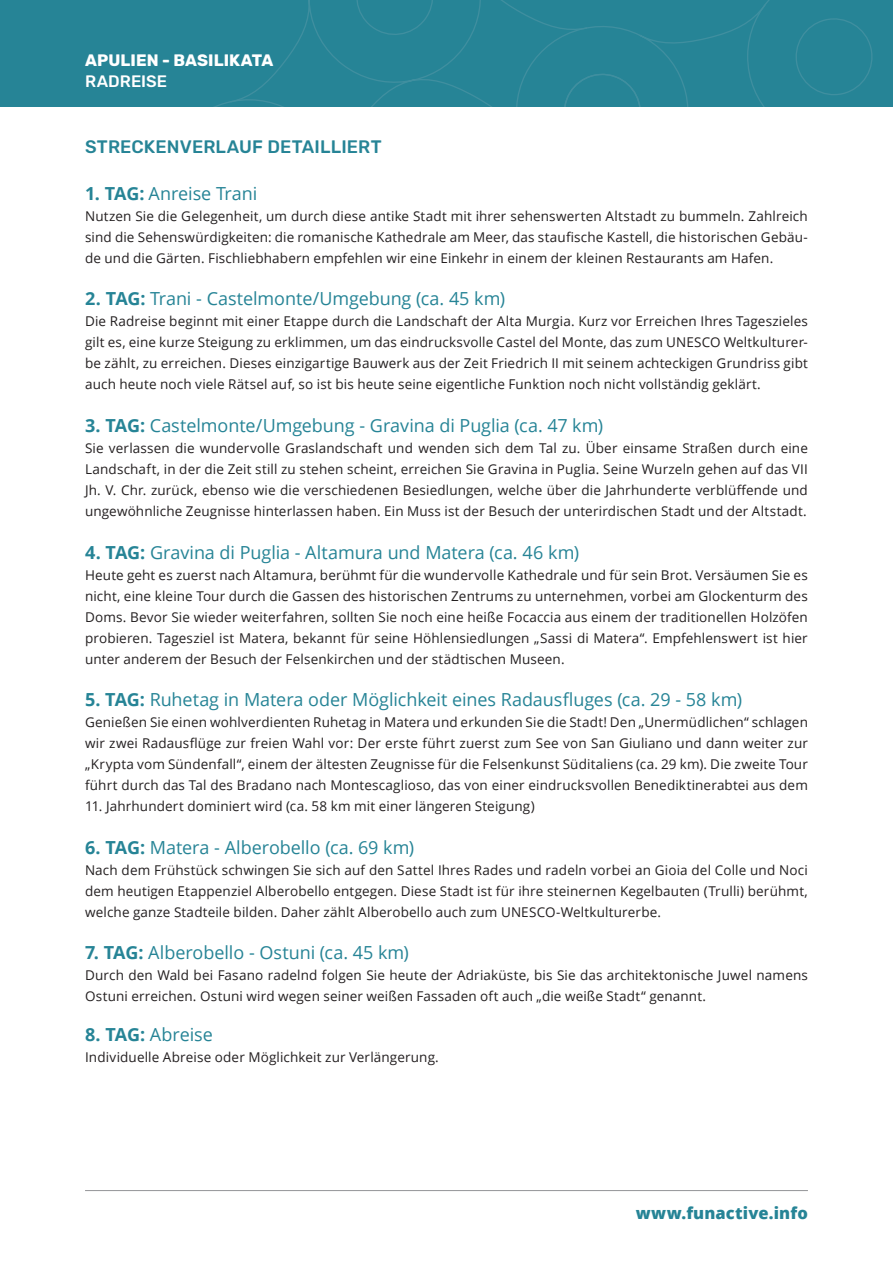
<style>
.page{position:relative;width:893px;height:1263px;background:#fff}
.page>*{position:absolute;margin:0;border:0;box-sizing:border-box;transform-origin:0 0}
.t1{font:18px "Open Sans";letter-spacing:-.005em;color:#268496}
.Teaser_Rubik_medium{font:500 18px "Rubik";letter-spacing:.005em;color:#268496}
.t2{font:700 16.5px "Rubik";letter-spacing:.005em;color:#fff}
.t3{font:800 16.5px "Open Sans";letter-spacing:.01em;color:#268496}
.t4{font:500 16.5px "Rubik";color:#fff}
.T_Open_Sans_9_14{font:13.5px/21px "Open Sans";letter-spacing:.01em;color:#231f20;text-align:justify}
.s1{font-weight:700}
</style>
<div class="page">
<div style="left:0;top:0;width:893px;height:106px;background:#268496"></div>
<svg style="left:216px;top:0;width:657px;height:106px"></svg>
<hr style="left:85px;top:1190px;width:723px;height:1px;background:#939598">
<p class="t2" style="left:85px;top:51px;width:190px">APULIEN - BASILIKATA</p>
<p class="t4" style="left:85px;top:72px;width:84px">RADREISE</p>
<p class="Teaser_Rubik_medium" style="left:85px;top:136px;width:298px">STRECKENVERLAUF DETAILLIERT</p>
<p class="t1" style="left:85px;top:181px;width:174px"><span class="s1">1. TAG:</span> Anreise Trani</p>
<p class="T_Open_Sans_9_14" style="left:85px;top:205px;width:724px">Nutzen Sie die Gelegenheit, um durch diese antike Stadt mit ihrer sehenswerten Altstadt zu bummeln. Zahlreich sind die Sehenswürdigkeiten: die romanische Kathedrale am Meer, das staufische Kastell, die historischen Gebäu&shy;de und die Gärten. Fischliebhabern empfehlen wir eine Einkehr in einem der kleinen Restaurants am Hafen.</p>
<p class="t1" style="left:85px;top:286px;width:422px"><span class="s1">2. TAG:</span> Trani - Castelmonte/Umgebung (ca. 45 km)</p>
<p class="T_Open_Sans_9_14" style="left:85px;top:311px;width:724px">Die Radreise beginnt mit einer Etappe durch die Landschaft der Alta Murgia. Kurz vor Erreichen Ihres Tageszieles gilt es, eine kurze Steigung zu erklimmen, um das eindrucksvolle Castel del Monte, das zum UNESCO Weltkulturer&shy;be zählt, zu erreichen. Dieses einzigartige Bauwerk aus der Zeit Friedrich II mit seinem achteckigen Grundriss gibt auch heute noch viele Rätsel auf, so ist bis heute seine eigentliche Funktion noch nicht vollständig geklärt.</p>
<p class="t1" style="left:85px;top:413px;width:520px"><span class="s1">3. TAG:</span> Castelmonte/Umgebung - Gravina di Puglia (ca. 47 km)</p>
<p class="T_Open_Sans_9_14" style="left:85px;top:437px;width:724px">Sie verlassen die wundervolle Graslandschaft und wenden sich dem Tal zu. Über einsame Straßen durch eine Landschaft, in der die Zeit still zu stehen scheint, erreichen Sie Gravina in Puglia. Seine Wurzeln gehen auf das VII Jh. V. Chr. zurück, ebenso wie die verschiedenen Besiedlungen, welche über die Jahrhunderte verblüffende und ungewöhnliche Zeugnisse hinterlassen haben. Ein Muss ist der Besuch der unterirdischen Stadt und der Altstadt.</p>
<p class="t1" style="left:85px;top:540px;width:495px"><span class="s1">4. TAG:</span> Gravina di Puglia - Altamura und Matera (ca. 46 km)</p>
<p class="T_Open_Sans_9_14" style="left:85px;top:564px;width:724px">Heute geht es zuerst nach Altamura, berühmt für die wundervolle Kathedrale und für sein Brot. Versäumen Sie es nicht, eine kleine Tour durch die Gassen des historischen Zentrums zu unternehmen, vorbei am Glockenturm des Doms. Bevor Sie wieder weiterfahren, sollten Sie noch eine heiße Focaccia aus einem der traditionellen Holzöfen probieren. Tagesziel ist Matera, bekannt für seine Höhlensiedlungen „Sassi di Matera“. Empfehlenswert ist hier unter anderem der Besuch der Felsenkirchen und der städtischen Museen.</p>
<p class="t1" style="left:85px;top:687px;width:659px"><span class="s1">5. TAG:</span> Ruhetag in Matera oder Möglichkeit eines Radausfluges (ca. 29 - 58 km)</p>
<p class="T_Open_Sans_9_14" style="left:85px;top:711px;width:724px">Genießen Sie einen wohlverdienten Ruhetag in Matera und erkunden Sie die Stadt! Den „Unermüdlichen“ schlagen wir zwei Radausflüge zur freien Wahl vor: Der erste führt zuerst zum See von San Giuliano und dann weiter zur „Krypta vom Sündenfall“, einem der ältesten Zeugnisse für die Felsenkunst Süditaliens (ca. 29 km). Die zweite Tour führt durch das Tal des Bradano nach Montescaglioso, das von einer eindrucksvollen Benediktinerabtei aus dem</p>
<p class="T_Open_Sans_9_14" style="left:85px;top:795px;width:451px">11. Jahrhundert dominiert wird (ca. 58 km mit einer längeren Steigung)</p>
<p class="t1" style="left:85px;top:835px;width:331px"><span class="s1">6. TAG:</span> Matera - Alberobello (ca. 69 km)</p>
<p class="T_Open_Sans_9_14" style="left:85px;top:859px;width:724px">Nach dem Frühstück schwingen Sie sich auf den Sattel Ihres Rades und radeln vorbei an Gioia del Colle und Noci dem heutigen Etappenziel Alberobello entgegen. Diese Stadt ist für ihre steinernen Kegelbauten (Trulli) berühmt, welche ganze Stadteile bilden. Daher zählt Alberobello auch zum UNESCO-Weltkulturerbe.</p>
<p class="t1" style="left:85px;top:940px;width:325px"><span class="s1">7. TAG:</span> Alberobello - Ostuni (ca. 45 km)</p>
<p class="T_Open_Sans_9_14" style="left:85px;top:965px;width:724px">Durch den Wald bei Fasano radelnd folgen Sie heute der Adriaküste, bis Sie das architektonische Juwel namens<br>Ostuni erreichen. Ostuni wird wegen seiner weißen Fassaden oft auch „die weiße Stadt“ genannt.</p>
<p class="t1" style="left:85px;top:1022px;width:129px"><span class="s1">8. TAG:</span> Abreise</p>
<p class="T_Open_Sans_9_14" style="left:85px;top:1046px;width:355px">Individuelle Abreise oder Möglichkeit zur Verlängerung.</p>
<p class="t3" style="left:636px;top:1200px;width:174px">www.funactive.info</p>
</div>
